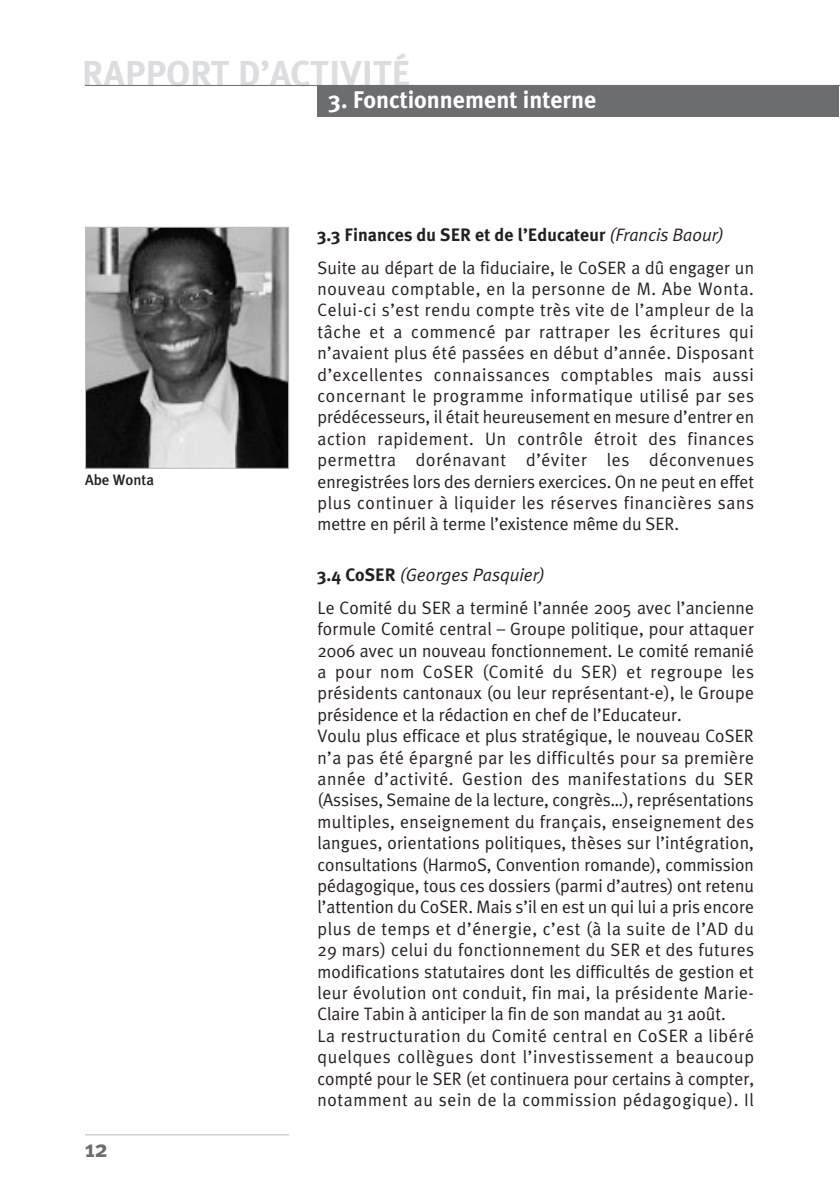
<style>
.page{position:relative;width:840px;height:1190px;background:#fff}
.page>*{position:absolute;margin:0;border:0;box-sizing:border-box;transform-origin:0 0}
.t1{font:700 36px "Meta Plus";color:#dcdddf}
.t2{font:700 24px "Meta Plus";color:#fff}
.t3{font:700 24px "Meta Plus";color:#6c6d70}
.t4{font:18px/21.4px "Meta Plus Normal";letter-spacing:.015em;color:#231f20}
.t5{font:700 18px "Meta Plus";color:#231f20}
.t6{font:500 15px "Meta Plus";color:#231f20}
.s1{font-family:"Meta Plus Normal";font-weight:400;font-style:italic}
.s2{font-family:"Meta Plus";font-weight:700}
.s3{font-style:italic}
</style>
<div class="page">
<div style="left:317px;top:85px;width:522px;height:31px;background:#6c6d70"></div>
<hr style="left:85px;top:85px;width:754px;height:1px;background:#6c6d70">
<hr style="left:85px;top:1134px;width:204px;height:1px;background:#bcbdc0">
<img style="left:87px;top:229px;width:200px;height:238px">
<div style="left:85px;top:227px;width:204px;height:242px;border:1px solid #bcbdc0"></div>
<h1 class="t1" style="left:82px;top:60px;width:330px">RAPPORT D’ACTIVITÉ</h1>
<h2 class="t2" style="left:329px;top:90px;width:269px">3. Fonctionnement interne</h2>
<p class="t6" style="left:85px;top:474px;width:71px">Abe Wonta</p>
<h2 class="t3" style="left:85px;top:1139px;width:24px">12</h2>
<p class="t5" style="left:317px;top:228px;width:408px">3.3 Finances du SER et de l’Educateur <span class="s1">(Francis Baour)</span></p>
<p class="t4" style="left:317px;top:258px;width:438px;text-align:justify">Suite au départ de la fiduciaire, le CoSER a dû engager un nouveau comptable, en la personne de M. Abe Wonta.<br>Celui-ci s’est rendu compte très vite de l’ampleur de la tâche et a commencé par rattraper les écritures qui n’avaient plus été passées en début d’année. Disposant d’excellentes connaissances comptables mais aussi concernant le programme informatique utilisé par ses prédécesseurs, il était heureusement en mesure d’entrer en action rapidement. Un contrôle étroit des finances permettra dorénavant d’éviter les déconvenues enregistrées lors des derniers exercices. On ne peut en effet plus continuer à liquider les réserves financières sans mettre en péril à terme l’existence même du SER.</p>
<p class="t4" style="left:317px;top:560px;width:438px;line-height:32.8px"><span class="s2">3.4 CoSER</span> <span class="s3">(Georges Pasquier)<br></span>Le Comité du SER a terminé l’année 2005 avec l’ancienne</p>
<p class="t4" style="left:317px;top:620px;width:438px">formule Comité central – Groupe politique, pour attaquer 2006 avec un nouveau fonctionnement. Le comité remanié a pour nom CoSER (Comité du SER) et regroupe les présidents cantonaux (ou leur représentant-e), le Groupe présidence et la rédaction en chef de l’Educateur.<br>Voulu plus efficace et plus stratégique, le nouveau CoSER n’a pas été épargné par les difficultés pour sa première année d’activité. Gestion des manifestations du SER (Assises, Semaine de la lecture, congrès…), représentations multiples, enseignement du français, enseignement des langues, orientations politiques, thèses sur l’intégration, consultations (HarmoS, Convention romande), commission pédagogique, tous ces dossiers (parmi d’autres) ont retenu l’attention du CoSER. Mais s’il en est un qui lui a pris encore plus de temps et d’énergie, c’est (à la suite de l’AD du 29 mars) celui du fonctionnement du SER et des futures modifications statutaires dont les difficultés de gestion et leur évolution ont conduit, fin mai, la présidente Marie-Claire Tabin à anticiper la fin de son mandat au 31 août.<br>La restructuration du Comité central en CoSER a libéré quelques collègues dont l’investissement a beaucoup compté pour le SER (et continuera pour certains à compter, notamment au sein de la commission pédagogique). Il</p>
</div>
